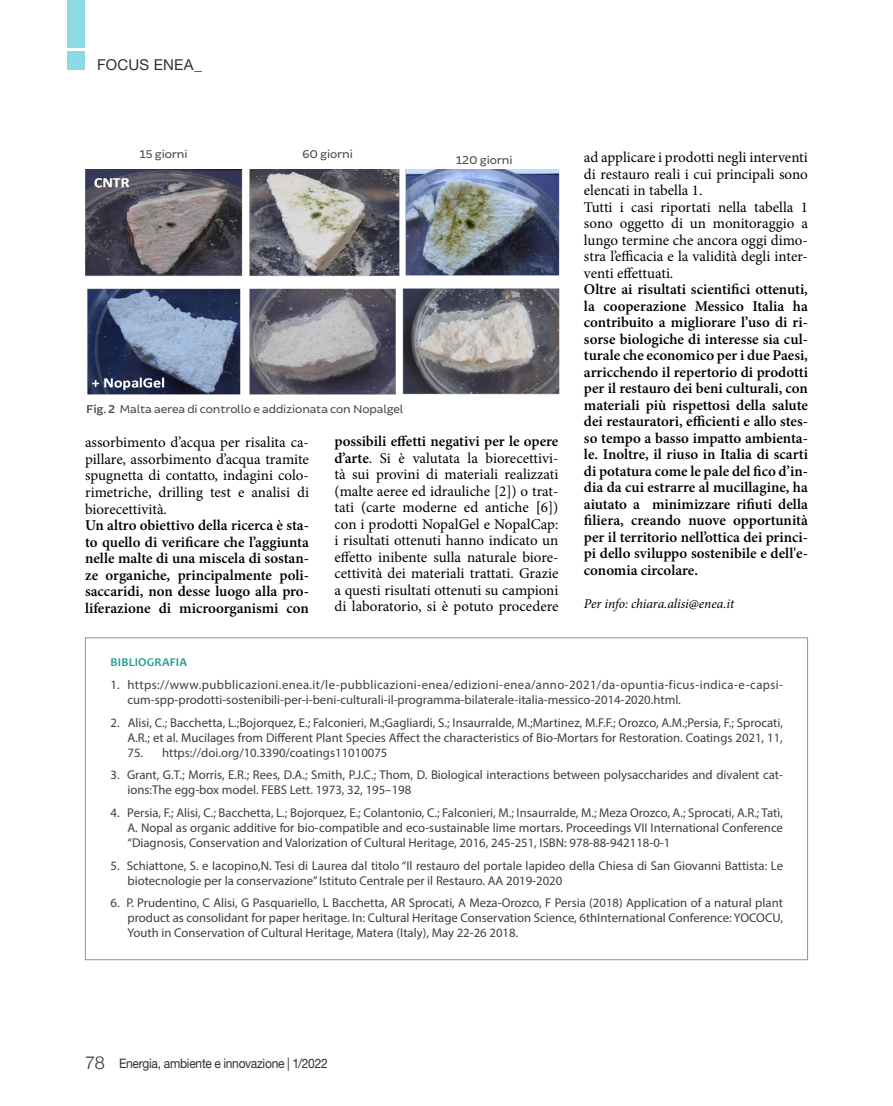
<style>
.page{position:relative;width:893px;height:1106px;background:#fff}
.page>*{position:absolute;margin:0;border:0;box-sizing:border-box;transform-origin:0 0}
._3_col_base_ok{font:600 15px/16.5px "Minion Pro";color:#000;text-align:justify}
._3_col_base_ok-2{font:15px/16.5px "Minion Pro";color:#000;text-align:justify}
.t1{font:15px "Helvetica Neue LT Std";letter-spacing:.01em;color:#312f30}
._3_col_base_ok-3{font:italic 13.5px "Minion Pro";letter-spacing:-.01em;color:#000}
.t2{font:13.05px "Helvetica Neue LT Std";letter-spacing:-.02em;color:#312f30;scale:.92 1}
.t3{font:12.75px/15px "Myriad Pro";color:#3e3e3f}
.t4{font:12.75px/15px "Myriad Pro";letter-spacing:.025em;color:#3e3e3f}
.Body_Text___Table{font:12px "Brocha";letter-spacing:-.01em;color:#4b4c4d}
.Title___Sidebar_1{font:700 12px "Candara";letter-spacing:.015em;color:#2aa094}
.s1{font-weight:600}
.s2{font-family:"Helvetica Neue";font-weight:300;font-size:18px}
</style>
<div class="page">
<div style="left:68px;top:51px;width:17px;height:19px;background:#8bdae3"></div>
<div style="left:68px;top:0;width:17px;height:48px;background:#8ddae4"></div>
<img style="left:85px;top:170px;width:475px;height:224px">
<p class="t1" style="left:97px;top:55px;width:106px">FOCUS ENEA_</p>
<p class="Body_Text___Table" style="left:140px;top:147px;width:49px">15 giorni</p>
<p class="Body_Text___Table" style="left:303px;top:147px;width:52px">60 giorni</p>
<p class="Body_Text___Table" style="left:456px;top:153px;width:58px">120 giorni</p>
<p class="Body_Text___Table" style="left:86px;top:402px;width:319px"><span class="s1">Fig. 2</span> Malta aerea di controllo e addizionata con Nopalgel</p>
<p class="_3_col_base_ok-2" style="left:85px;top:434px;width:225px">assorbimento d’acqua per risalita ca&shy;pillare, assorbimento d’acqua tramite spugnetta di contatto, indagini colo&shy;rimetriche, drilling test e analisi di biorecettività.</p>
<p class="_3_col_base_ok" style="left:85px;top:517px;width:225px">Un altro obiettivo della ricerca è sta&shy;to quello di verificare che l’aggiunta nelle malte di una miscela di sostan&shy;ze organiche, principalmente poli&shy;saccaridi, non desse luogo alla pro&shy;liferazione di microorganismi con</p>
<p class="_3_col_base_ok-2" style="left:334px;top:433px;width:225px"><span class="s1">possibili effetti negativi per le opere d’arte</span>. Si è valutata la biorecettivi&shy;tà sui provini di materiali realizzati (malte aeree ed idrauliche [2]) o trat&shy;tati (carte moderne ed antiche <span class="s1">[</span>6]) con i prodotti NopalGel e NopalCap: i risultati ottenuti hanno indicato un effetto inibente sulla naturale biore&shy;cettività dei materiali trattati. Grazie a questi risultati ottenuti su campioni di laboratorio, si è potuto procedere</p>
<p class="_3_col_base_ok-2" style="left:584px;top:149px;width:225px">ad applicare i prodotti negli interventi di restauro reali i cui principali sono elencati in tabella 1.</p>
<p class="_3_col_base_ok-2" style="left:584px;top:199px;width:225px">Tutti i casi riportati nella tabella 1 sono oggetto di un monitoraggio a lungo termine che ancora oggi dimo&shy;stra l’efficacia e la validità degli inter&shy;venti effettuati.</p>
<p class="_3_col_base_ok" style="left:584px;top:281px;width:225px">Oltre ai risultati scientifici ottenuti, la cooperazione Messico Italia ha contribuito a migliorare l’uso di ri&shy;sorse biologiche di interesse sia cul&shy;turale che economico per i due Paesi, arricchendo il repertorio di prodotti per il restauro dei beni culturali, con materiali più rispettosi della salute dei restauratori, efficienti e allo stes&shy;so tempo a basso impatto ambienta&shy;le. Inoltre, il riuso in Italia di scarti di potatura come le pale del fico d’in&shy;dia da cui estrarre al mucillagine, ha aiutato a minimizzare rifiuti della filiera, creando nuove opportunità per il territorio nell’ottica dei princi&shy;pi dello sviluppo sostenibile e dell'e&shy;conomia circolare.</p>
<p class="_3_col_base_ok-3" style="left:584px;top:594px;width:152px">Per info: chiara.alisi@enea.it</p>
<p class="Title___Sidebar_1" style="left:111px;top:655px;width:78px">BIBLIOGRAFIA</p>
<p class="t4" style="left:128px;top:677px;width:657px;text-indent:-17px">1. https://www.pubblicazioni.enea.it/le-pubblicazioni-enea/edizioni-enea/anno-2021/da-opuntia-ficus-indica-e-capsi&shy;cum-spp-prodotti-sostenibili-per-i-beni-culturali-il-programma-bilaterale-italia-messico-2014-2020.html.</p>
<p class="t3" style="left:111px;top:714px;width:674px;text-align:right">2. Alisi, C.; Bacchetta, L.;Bojorquez, E.; Falconieri, M.;Gagliardi, S.; Insaurralde, M.;Martinez, M.F.F.; Orozco, A.M.;Persia, F.; Sprocati,<br>A.R.; et al. Mucilages from Different Plant Species Affect the characteristics of Bio-Mortars for Restoration. Coatings 2021, 11,</p>
<p class="t3" style="left:128px;top:744px;width:261px">75. https://doi.org/10.3390/coatings11010075</p>
<p class="t3" style="left:128px;top:767px;width:657px;text-indent:-17px">3. Grant, G.T.; Morris, E.R.; Rees, D.A.; Smith, P.J.C.; Thom, D. Biological interactions between polysaccharides and divalent cat&shy;ions:The egg-box model. FEBS Lett. 1973, 32, 195–198</p>
<p class="t3" style="left:128px;top:805px;width:657px;text-align:justify;text-indent:-17px">4. Persia, F.; Alisi, C.; Bacchetta, L.; Bojorquez, E.; Colantonio, C.; Falconieri, M.; Insaurralde, M.; Meza Orozco, A.; Sprocati, A.R.; Tatì, A. Nopal as organic additive for bio-compatible and eco-sustainable lime mortars. Proceedings VII International Conference “Diagnosis, Conservation and Valorization of Cultural Heritage, 2016, 245-251, ISBN: 978-88-942118-0-1</p>
<p class="t3" style="left:128px;top:857px;width:657px;text-indent:-17px">5. Schiattone, S. e Iacopino,N. Tesi di Laurea dal titolo “Il restauro del portale lapideo della Chiesa di San Giovanni Battista: Le biotecnologie per la conservazione” Istituto Centrale per il Restauro. AA 2019-2020</p>
<p class="t3" style="left:128px;top:895px;width:657px;text-align:justify;text-indent:-17px">6. P. Prudentino, C Alisi, G Pasquariello, L Bacchetta, AR Sprocati, A Meza-Orozco, F Persia (2018) Application of a natural plant product as consolidant for paper heritage. In: Cultural Heritage Conservation Science, 6thInternational Conference: YOCOCU, Youth in Conservation of Cultural Heritage, Matera (Italy), May 22-26 2018.</p>
<p class="t2" style="left:85px;top:1056px;width:265px"><span class="s2">78</span> Energia, ambiente e innovazione | 1/2022</p>
</div>
